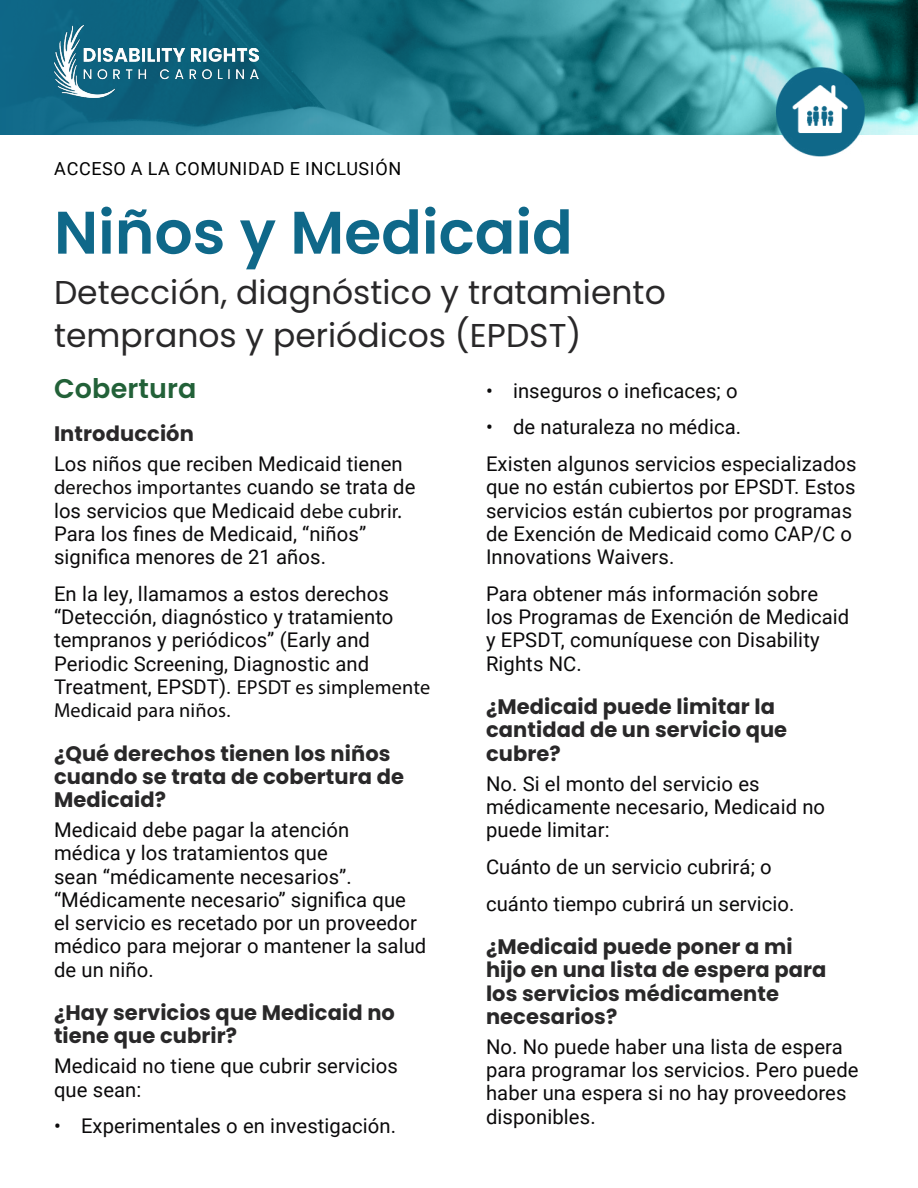
<style>
.page{position:relative;width:918px;height:1188px;background:#fff}
.page>*{position:absolute;margin:0;border:0;box-sizing:border-box;transform-origin:0 0}
.Heading_1{font:600 60px "Poppins";color:#0f6889}
.Heading_2_Span{font:33px/43.5px "Poppins";color:#292829}
.Heading_3{font:600 27px "Poppins";letter-spacing:.005em;color:#226138}
.Heading_4{font:700 21px/23.2px "Poppins";letter-spacing:.005em;color:#292829}
.Bullets_Level_1{font:20.25px/23.2px "Roboto";letter-spacing:.005em;color:#0b0a0b}
.Heading_1_Mini{font:18px "Roboto";letter-spacing:.035em;color:#000}
.s1{font-family:"Myriad Pro"}
</style>
<div class="page">
<svg style="left:0;top:0;width:918px;height:135px;background:#2b8291"></svg>
<img style="left:54px;top:26px;width:205px;height:72px">
<img style="left:776px;top:67px;width:88px;height:89px">
<p class="Heading_1_Mini" style="left:54px;top:156px;width:349px">ACCESO A LA COMUNIDAD E INCLUSIÓN</p>
<p class="Heading_1" style="left:54px;top:198px;width:520px">Niños y Medicaid</p>
<h1 class="Heading_2_Span" style="left:54px;top:271px;width:613px">Detección, diagnóstico y tratamiento tempranos y periódicos (EPDST)</h1>
<h2 class="Heading_3" style="left:54px;top:373px;width:144px">Cobertura</h2>
<h3 class="Heading_4" style="left:54px;top:422px;width:141px">Introducción</h3>
<p class="Bullets_Level_1" style="left:54px;top:452px;width:363px">Los niños que reciben Medicaid tienen <span class="s1">derechos importantes</span> cuando se trata de los servicios que Medicaid <span class="s1">debe cubrir.<br></span>Para los fines de Medicaid, “niños” significa menores de 21 años.</p>
<p class="Bullets_Level_1" style="left:54px;top:581px;width:378px">En la ley, llamamos a estos derechos “Detección, diagnóstico y tratamiento tempranos y periódicos” (Early and Periodic Screening, Diagnostic and Treatment, EPSDT). <span class="s1">EPSDT es simplemente Medicaid para niños</span>.</p>
<h3 class="Heading_4" style="left:54px;top:742px;width:352px">¿Qué derechos tienen los niños cuando se trata de cobertura de<br>Medicaid?</h3>
<p class="Bullets_Level_1" style="left:54px;top:818px;width:374px">Medicaid debe pagar la atención<br>médica y los tratamientos que<br>sean “médicamente necesarios”. “Médicamente necesario” significa que el servicio es recetado por un proveedor médico para mejorar o mantener la salud de un niño.</p>
<h3 class="Heading_4" style="left:54px;top:1001px;width:342px">¿Hay servicios que Medicaid no tiene que cubrir?</h3>
<p class="Bullets_Level_1" style="left:54px;top:1054px;width:345px">Medicaid no tiene que cubrir servicios que sean:</p>
<p class="Bullets_Level_1" style="left:54px;top:1114px;width:344px">• Experimentales o en investigación.</p>
<p class="Bullets_Level_1" style="left:486px;top:378px;width:253px">• inseguros o ineficaces; o</p>
<p class="Bullets_Level_1" style="left:486px;top:415px;width:257px">• de naturaleza no médica.</p>
<p class="Bullets_Level_1" style="left:486px;top:452px;width:372px">Existen algunos servicios especializados que no están cubiertos por EPSDT. Estos servicios están cubiertos por programas de Exención de Medicaid como CAP/C o Innovations Waivers.</p>
<p class="Bullets_Level_1" style="left:486px;top:581px;width:365px">Para obtener más información sobre los Programas de Exención de Medicaid y EPSDT, comuníquese con Disability<br>Rights NC.</p>
<h3 class="Heading_4" style="left:486px;top:695px;width:303px">¿Medicaid puede limitar la cantidad de un servicio que cubre?</h3>
<p class="Bullets_Level_1" style="left:486px;top:771px;width:341px">No. Si el monto del servicio es médicamente necesario, Medicaid no puede limitar:</p>
<p class="Bullets_Level_1" style="left:486px;top:854px;width:287px">Cuánto de un servicio cubrirá; o</p>
<p class="Bullets_Level_1" style="left:486px;top:891px;width:310px">cuánto tiempo cubrirá un servicio.</p>
<h3 class="Heading_4" style="left:486px;top:935px;width:342px">¿Medicaid puede poner a mi hijo en una lista de espera para los servicios médicamente necesarios?</h3>
<p class="Bullets_Level_1" style="left:486px;top:1034px;width:374px">No. No puede haber una lista de espera para programar los servicios. Pero puede haber una espera si no hay proveedores disponibles.</p>
</div>
